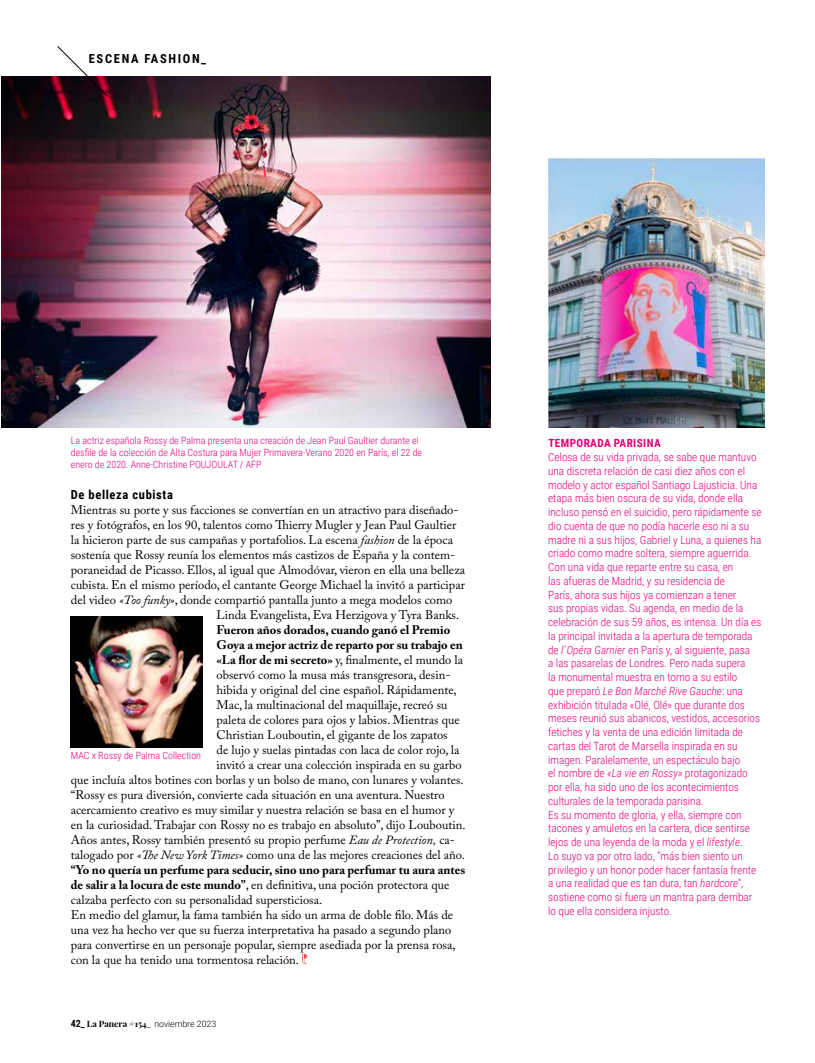
<style>
.page{position:relative;width:815px;height:1063px;background:#fff}
.page>*{position:absolute;margin:0;border:0;box-sizing:border-box;transform-origin:0 0}
.t1{font:12.5px "Adobe Caslon Pro";color:#000}
.t2{font:700 12.5px "Adobe Caslon Pro";color:#000}
.t3{font:700 12.5px "Roboto Condensed";letter-spacing:.05em;color:#000}
.t4{font:700 12.5px "Roboto Condensed";letter-spacing:.135em;color:#000}
.t5{font:300 11.25px/13.8px "Roboto Condensed";color:#e2007a}
.t6{font:700 11.25px "Roboto Condensed";letter-spacing:.035em;color:#e2007a}
.t7{font:300 10px/12px "Roboto Condensed";color:#e2007a}
.t8{font:300 8.75px "Roboto";color:#000}
.s1{font-style:italic}
.s2{font-weight:700}
.s3{font-family:"Roboto Condensed";font-weight:700;font-size:10px}
.s4{font-family:"Playfair Display";font-weight:700}
.s5{font-family:"Playfair Display";font-weight:400}
</style>
<div class="page">
<img style="left:1px;top:76px;width:490px;height:351px">
<img style="left:548px;top:158px;width:216px;height:269px">
<svg style="left:57px;top:46px;width:52px;height:51px"></svg>
<svg style="left:301px;top:954px;width:6px;height:10px"></svg>
<img style="left:71px;top:616px;width:131px;height:132px">
<p class="t4" style="left:89px;top:50px;width:119px">ESCENA FASHION_</p>
<p class="t7" style="left:71px;top:434px;width:353px">La actriz española Rossy de Palma presenta una creación de Jean Paul Gaultier durante el desfile de la colección de Alta Costura para Mujer Primavera-Verano 2020 en París, el 22 de enero de 2020. Anne-Christine POUJOULAT / AFP</p>
<p class="t3" style="left:71px;top:486px;width:104px">De belleza cubista</p>
<p class="t1" style="left:71px;top:502px;width:389px">Mientras su porte y sus facciones se convertían en un atractivo para diseñado-</p>
<p class="t1" style="left:71px;top:517px;width:387px">res y fotógrafos, en los 90, talentos como Thierry Mugler y Jean Paul Gaultier</p>
<p class="t1" style="left:71px;top:532px;width:384px">la hicieron parte de sus campañas y portafolios. La escena <span class="s1">fashion</span> de la época</p>
<p class="t1" style="left:71px;top:547px;width:386px">sostenía que Rossy reunía los elementos más castizos de España y la contem-</p>
<p class="t1" style="left:71px;top:562px;width:396px">poraneidad de Picasso. Ellos, al igual que Almodóvar, vieron en ella una belleza</p>
<p class="t1" style="left:71px;top:577px;width:396px">cubista. En el mismo período, el cantante George Michael la invitó a participar</p>
<p class="t1" style="left:71px;top:592px;width:383px">del video <span class="s1">«Too funky»</span>, donde compartió pantalla junto a mega modelos como</p>
<p class="t1" style="left:216px;top:607px;width:244px">Linda Evangelista, Eva Herzigova y Tyra Banks.</p>
<p class="t2" style="left:216px;top:622px;width:235px">Fueron años dorados, cuando ganó el Premio</p>
<p class="t2" style="left:216px;top:637px;width:248px">Goya a mejor actriz de reparto por su trabajo en</p>
<p class="t1" style="left:216px;top:652px;width:248px"><span class="s2">«La flor de mi secreto»</span> y, finalmente, el mundo la</p>
<p class="t1" style="left:216px;top:667px;width:235px">observó como la musa más transgresora, desin-</p>
<p class="t1" style="left:216px;top:682px;width:242px">hibida y original del cine español. Rápidamente,</p>
<p class="t1" style="left:216px;top:697px;width:232px">Mac, la multinacional del maquillaje, recreó su</p>
<p class="t1" style="left:216px;top:712px;width:245px">paleta de colores para ojos y labios. Mientras que</p>
<p class="t1" style="left:216px;top:727px;width:233px">Christian Louboutin, el gigante de los zapatos</p>
<p class="t1" style="left:216px;top:742px;width:244px">de lujo y suelas pintadas con laca de color rojo, la</p>
<p class="t1" style="left:216px;top:757px;width:247px">invitó a crear una colección inspirada en su garbo</p>
<p class="t1" style="left:71px;top:772px;width:394px">que incluía altos botines con borlas y un bolso de mano, con lunares y volantes.</p>
<p class="t1" style="left:71px;top:787px;width:375px">“Rossy es pura diversión, convierte cada situación en una aventura. Nuestro</p>
<p class="t1" style="left:71px;top:802px;width:385px">acercamiento creativo es muy similar y nuestra relación se basa en el humor y</p>
<p class="t1" style="left:71px;top:817px;width:396px">en la curiosidad. Trabajar con Rossy no es trabajo en absoluto”, dijo Louboutin.</p>
<p class="t1" style="left:71px;top:832px;width:386px">Años antes, Rossy también presentó su propio perfume <span class="s1">Eau de Protection,</span> ca-</p>
<p class="t1" style="left:71px;top:847px;width:396px">talogado por <span class="s1">«The New York Times»</span> como una de las mejores creaciones del año.</p>
<p class="t2" style="left:71px;top:862px;width:396px">“Yo no quería un perfume para seducir, sino uno para perfumar tu aura antes</p>
<p class="t1" style="left:71px;top:877px;width:380px"><span class="s2">de salir a la locura de este mundo”</span>, en definitiva, una poción protectora que</p>
<p class="t1" style="left:71px;top:892px;width:253px">calzaba perfecto con su personalidad supersticiosa.</p>
<p class="t1" style="left:71px;top:907px;width:384px">En medio del glamur, la fama también ha sido un arma de doble filo. Más de</p>
<p class="t1" style="left:71px;top:922px;width:382px">una vez ha hecho ver que su fuerza interpretativa ha pasado a segundo plano</p>
<p class="t1" style="left:71px;top:937px;width:386px">para convertirse en un personaje popular, siempre asediada por la prensa rosa,</p>
<p class="t1" style="left:71px;top:952px;width:230px">con la que ha tenido una tormentosa relación.</p>
<p class="t7" style="left:71px;top:749px;width:132px">MAC x Rossy de Palma Collection</p>
<p class="t8" style="left:71px;top:1018px;width:147px"><span class="s3">42_</span> <span class="s4">La Panera</span> <span class="s5">#</span><span class="s4">154</span>_ noviembre 2023</p>
<p class="t6" style="left:548px;top:436px;width:114px">TEMPORADA PARISINA</p>
<p class="t5" style="left:548px;top:450px;width:215px">Celosa de su vida privada, se sabe que mantuvo una discreta relación de casi diez años con el modelo y actor español Santiago Lajusticia. Una etapa más bien oscura de su vida, donde ella incluso pensó en el suicidio, pero rápidamente se dio cuenta de que no podía hacerle eso ni a su madre ni a sus hijos, Gabriel y Luna, a quienes ha criado como madre soltera, siempre aguerrida.<br>Con una vida que reparte entre su casa, en<br>las afueras de Madrid, y su residencia de<br>París, ahora sus hijos ya comienzan a tener<br>sus propias vidas. Su agenda, en medio de la celebración de sus 59 años, es intensa. Un día es la principal invitada a la apertura de temporada de <span class="s1">l´Opéra Garnier</span> en París y, al siguiente, pasa<br>a las pasarelas de Londres. Pero nada supera<br>la monumental muestra en torno a su estilo<br>que preparó <span class="s1">Le Bon Marché Rive Gauche</span>: una exhibición titulada «Olé, Olé» que durante dos meses reunió sus abanicos, vestidos, accesorios fetiches y la venta de una edición limitada de cartas del Tarot de Marsella inspirada en su imagen. Paralelamente, un espectáculo bajo<br>el nombre de <span class="s1">«La vie en Rossy»</span> protagonizado por ella, ha sido uno de los acontecimientos culturales de la temporada parisina.<br>Es su momento de gloria, y ella, siempre con tacones y amuletos en la cartera, dice sentirse lejos de una leyenda de la moda y el <span class="s1">lifestyle</span>.<br>Lo suyo va por otro lado, “más bien siento un privilegio y un honor poder hacer fantasía frente a una realidad que es tan dura, tan <span class="s1">hardcore</span>”, sostiene como si fuera un mantra para derribar lo que ella considera injusto.</p>
</div>
